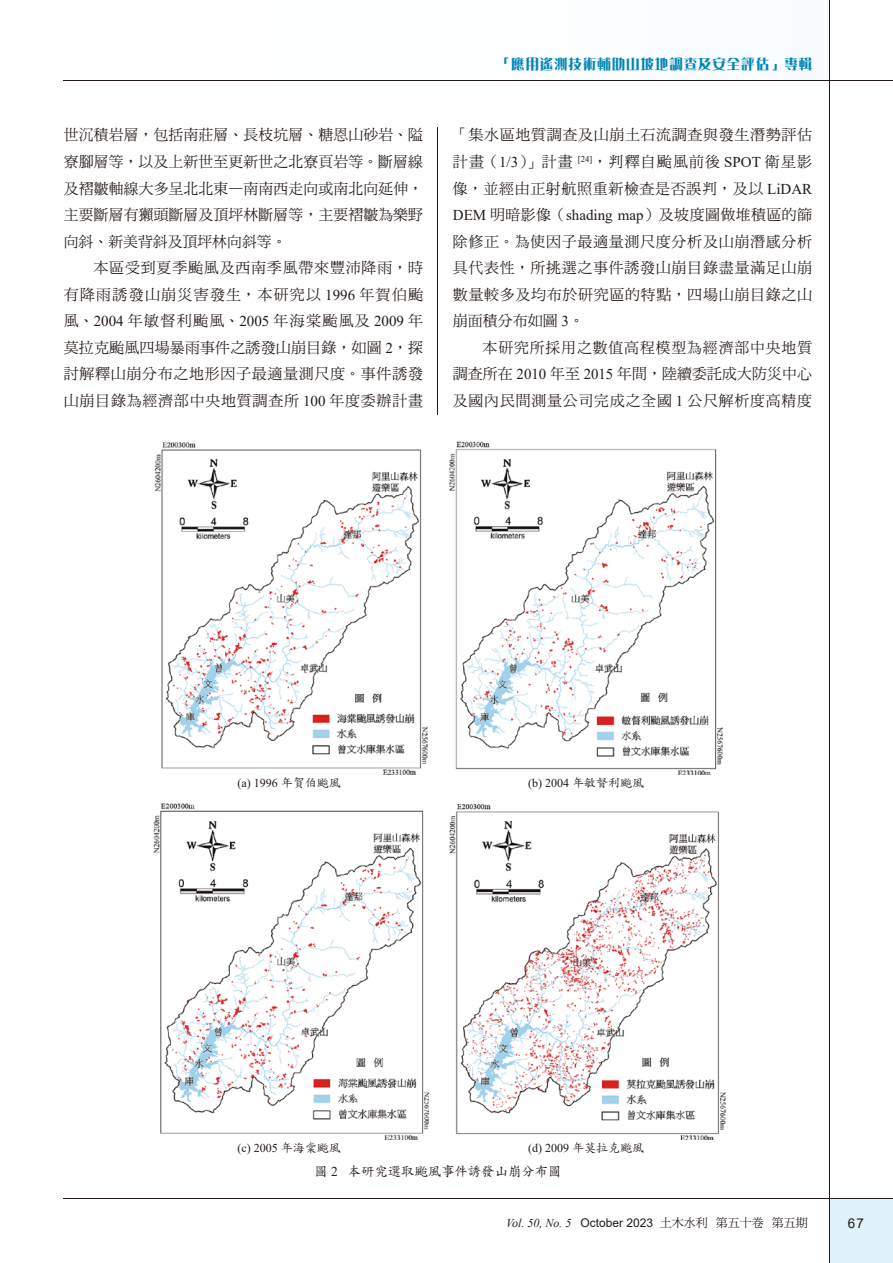
<style>
.page{position:relative;width:893px;height:1263px;background:#fff}
.page>*{position:absolute;margin:0;border:0;box-sizing:border-box;transform-origin:0 0}
.t1{font:15px/26.5px "DF Ming Std W5";letter-spacing:.045em;color:#231916;text-align:justify}
.t2{font:14.1px "DF Yea Song Std W9";letter-spacing:.08em;color:#0085b7;scale:.95 1}
.t3{font:13.5px "DF Kai Shu Std W5";letter-spacing:-.01em;color:#231916}
.t4{font:13.5px "Arial";color:#231916}
.t5{font:12px "Times New Roman";color:#231916}
.t6{font:italic 12px "Times New Roman";color:#231916}
.s1{font-family:"Times New Roman"}
.s2{font-family:"DF Kai Shu Std W5"}
.s3{font-family:"Arial";font-style:normal}
.s4{font-family:"DF Ming Std W5";font-style:normal}
</style>
<div class="page">
<div style="left:829px;top:1199px;width:64px;height:64px;background:#dff2fc"></div>
<hr style="left:64px;top:81px;width:829px;height:1px;background:#231916">
<hr style="left:829px;top:0;width:1px;height:1263px;background:#231916">
<hr style="left:64px;top:1199px;width:829px;height:1px;background:#231916">
<img style="left:154px;top:442px;width:274px;height:332px">
<img style="left:153px;top:803px;width:275px;height:336px">
<img style="left:449px;top:441px;width:274px;height:333px">
<img style="left:449px;top:803px;width:277px;height:336px">
<hr style="left:438px;top:128px;width:1px;height:287px;background:#231916">
<p class="t1" style="left:64px;top:122px;width:361px">世沉積岩層，包括南莊層、長枝坑層、糖恩山砂岩、隘寮腳層等，以及上新世至更新世之北寮頁岩等。斷層線及褶皺軸線大多呈北北東—南南西走向或南北向延伸，主要斷層有獺頭斷層及頂坪林斷層等，主要褶皺為樂野向斜、新美背斜及頂坪林向斜等。</p>
<p class="t1" style="left:64px;top:254px;width:361px;text-indent:30px">本區受到夏季颱風及西南季風帶來豐沛降雨，時有降雨誘發山崩災害發生，本研究以 <span class="s1">1996</span> 年賀伯颱風、<span class="s1">2004</span> 年敏督利颱風、<span class="s1">2005</span> 年海棠颱風及 <span class="s1">2009</span> 年莫拉克颱風四場暴雨事件之誘發山崩目錄，如圖 <span class="s1">2</span>，探討解釋山崩分布之地形因子最適量測尺度。事件誘發山崩目錄為經濟部中央地質調查所 <span class="s1">100</span> 年度委辦計畫</p>
<p class="t2" style="left:498px;top:56px;width:332px">「應用遙測技術輔助山坡地調查及安全評估」專輯</p>
<p class="t1" style="left:453px;top:122px;width:361px">「集水區地質調查及山崩土石流調查與發生潛勢評估計畫（<span class="s1">1/3</span>）」計畫 <sup>[24]</sup>，判釋自颱風前後 <span class="s1">SPOT</span> 衛星影像，並經由正射航照重新檢查是否誤判，及以 <span class="s1">LiDAR DEM</span> 明暗影像（<span class="s1">shading map</span>）及坡度圖做堆積區的篩除修正。為使因子最適量測尺度分析及山崩潛感分析具代表性，所挑選之事件誘發山崩目錄盡量滿足山崩數量較多及均布於研究區的特點，四場山崩目錄之山崩面積分布如圖 <span class="s1">3</span>。</p>
<p class="t1" style="left:453px;top:334px;width:361px;text-indent:30px">本研究所採用之數值高程模型為經濟部中央地質調查所在 <span class="s1">2010</span> 年至 <span class="s1">2015</span> 年間，陸續委託成大防災中心及國內民間測量公司完成之全國 <span class="s1">1</span> 公尺解析度高精度</p>
<p class="t5" style="left:237px;top:775px;width:105px">(a) 1996 <span class="s2">年賀伯颱風</span></p>
<p class="t5" style="left:528px;top:775px;width:117px">(b) 2004 <span class="s2">年敏督利颱風</span></p>
<p class="t5" style="left:237px;top:1140px;width:105px">(c) 2005 <span class="s2">年海棠颱風</span></p>
<p class="t5" style="left:528px;top:1140px;width:117px">(d) 2009 <span class="s2">年莫拉克颱風</span></p>
<p class="t3" style="left:315px;top:1164px;width:249px">圖 <span class="s1">2</span> 本研究選取颱風事件誘發山崩分布圖</p>
<p class="t6" style="left:506px;top:1215px;width:303px">Vol. 50, No. 5 <span class="s3">October 2023</span> <span class="s4">土木水利 第五十卷 第五期</span></p>
<p class="t4" style="left:848px;top:1213px;width:18px">67</p>
</div>
